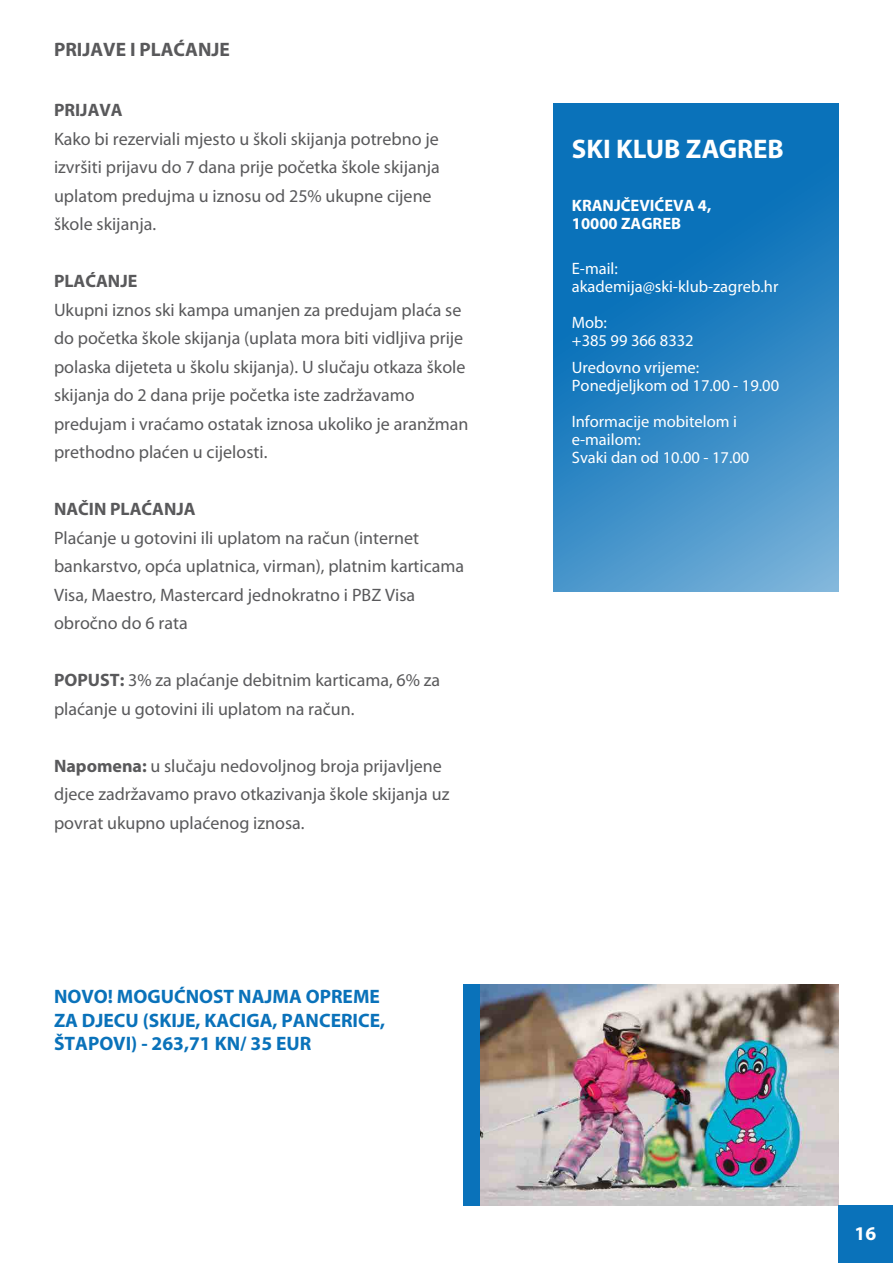
<style>
.page{position:relative;width:893px;height:1263px;background:#fff}
.page>*{position:absolute;margin:0;border:0;box-sizing:border-box;transform-origin:0 0}
.t1{font:700 27px "Myriad Pro";color:#fff}
.t2{font:700 19.5px/23.4px "Myriad Pro";color:#0a72ba}
.t3{font:700 19.5px "Myriad Pro";color:#59595b}
.t4{font:700 19.5px "Myriad Pro";color:#fff}
.t5{font:18px/28.5px "Myriad Pro";color:#59595b}
.t6{font:700 18px "Myriad Pro";color:#59595b}
.t7{font:16.5px/18px "Myriad Pro";color:#fff}
.t8{font:700 16.5px/18px "Myriad Pro";color:#fff}
.s1{font-weight:700}
</style>
<div class="page">
<div style="left:464px;top:984px;width:140px;height:221px;background:#0a72ba"></div>
<img style="left:481px;top:984px;width:358px;height:221px">
<div style="left:839px;top:1205px;width:54px;height:58px;background:#0a72ba"></div>
<svg style="left:553px;top:103px;width:286px;height:488px;background:#2883c2"></svg>
<p class="t3" style="left:54px;top:36px;width:177px">PRIJAVE I PLAĆANJE</p>
<p class="t6" style="left:54px;top:98px;width:70px">PRIJAVA</p>
<p class="t5" style="left:54px;top:124px;width:387px">Kako bi rezerviali mjesto u školi skijanja potrebno je izvršiti prijavu do 7 dana prije početka škole skijanja uplatom predujma u iznosu od 25% ukupne cijene škole skijanja.</p>
<p class="t6" style="left:54px;top:269px;width:85px">PLAĆANJE</p>
<p class="t5" style="left:54px;top:295px;width:416px">Ukupni iznos ski kampa umanjen za predujam plaća se do početka škole skijanja (uplata mora biti vidljiva prije polaska dijeteta u školu skijanja). U slučaju otkaza škole skijanja do 2 dana prije početka iste zadržavamo predujam i vraćamo ostatak iznosa ukoliko je aranžman prethodno plaćen u cijelosti.</p>
<p class="t6" style="left:54px;top:497px;width:143px">NAČIN PLAĆANJA</p>
<p class="t5" style="left:54px;top:523px;width:412px">Plaćanje u gotovini ili uplatom na račun (internet bankarstvo, opća uplatnica, virman), platnim karticama Visa, Maestro, Mastercard jednokratno i PBZ Visa obročno do 6 rata</p>
<p class="t5" style="left:54px;top:666px;width:388px"><span class="s1">POPUST:</span> 3% za plaćanje debitnim karticama, 6% za plaćanje u gotovini ili uplatom na račun.</p>
<p class="t5" style="left:54px;top:751px;width:397px"><span class="s1">Napomena:</span> u slučaju nedovoljnog broja prijavljene djece zadržavamo pravo otkazivanja škole skijanja uz povrat ukupno uplaćenog iznosa.</p>
<p class="t2" style="left:54px;top:984px;width:333px">NOVO! MOGUĆNOST NAJMA OPREME<br>ZA DJECU (SKIJE, KACIGA, PANCERICE,<br>ŠTAPOVI) - 263,71 KN/ 35 EUR</p>
<h1 class="t1" style="left:572px;top:131px;width:214px">SKI KLUB ZAGREB</h1>
<p class="t8" style="left:572px;top:195px;width:141px">KRANJČEVIĆEVA 4,<br>10000 ZAGREB</p>
<p class="t7" style="left:572px;top:259px;width:208px">E-mail: akademija@ski-klub-zagreb.hr</p>
<p class="t7" style="left:572px;top:313px;width:123px">Mob:<br>+385 99 366 8332</p>
<p class="t7" style="left:572px;top:358px;width:209px">Uredovno vrijeme:<br>Ponedjeljkom od 17.00 - 19.00</p>
<p class="t7" style="left:572px;top:412px;width:179px">Informacije mobitelom i e-mailom:<br>Svaki dan od 10.00 - 17.00</p>
<p class="t4" style="left:855px;top:1221px;width:23px">16</p>
</div>
